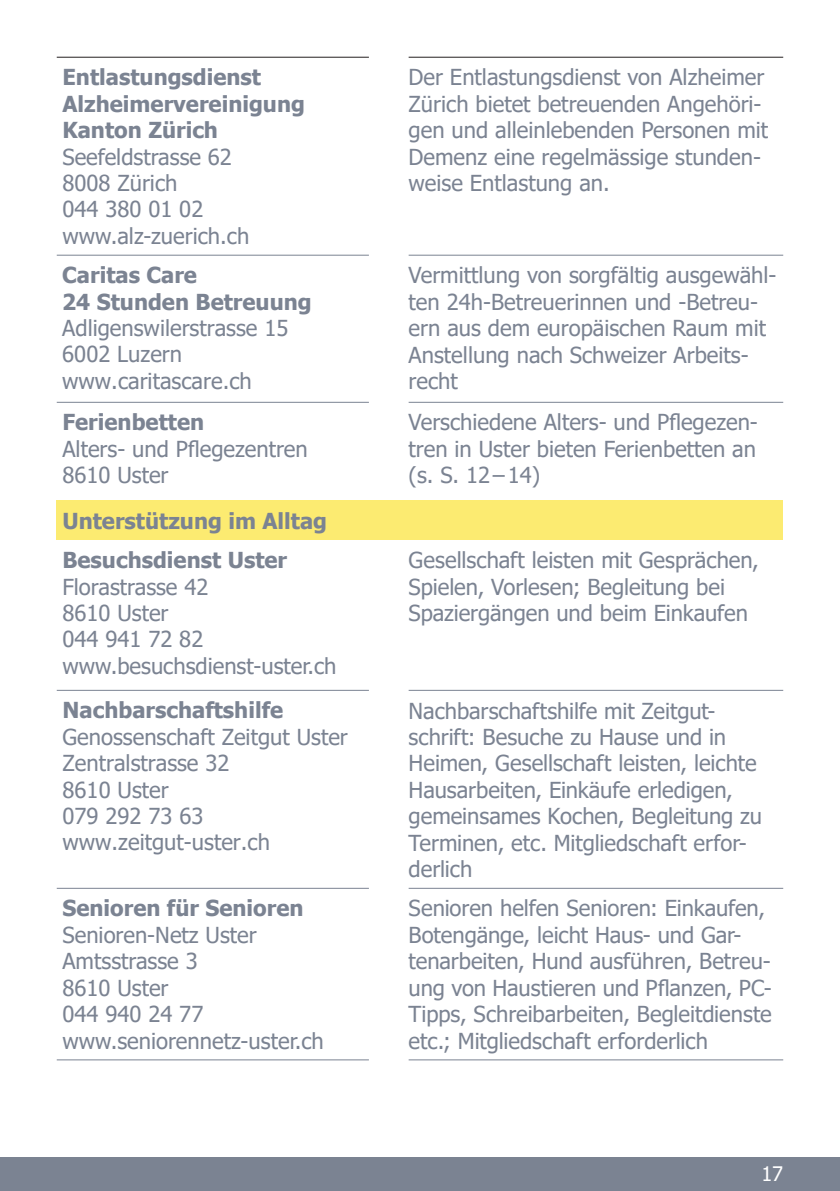
<style>
.page{position:relative;width:840px;height:1191px;background:#fff}
.page>*{position:absolute;margin:0;border:0;box-sizing:border-box;transform-origin:0 0}
.western{font:22px/26.4px "Tahoma";color:#7b8392}
.t1{font:700 22px "Tahoma";color:#7b8392}
.t2{font:20px "Tahoma";color:#fff}
.s1{font-weight:700}
</style>
<div class="page">
<div style="left:0;top:1157px;width:839px;height:34px;background:#7b8392"></div>
<div style="left:57px;top:500px;width:725px;height:40px;background:#fceb71"></div>
<hr style="left:57px;top:57px;width:312px;height:1px;background:#231f20">
<hr style="left:408px;top:57px;width:374px;height:1px;background:#231f20">
<hr style="left:57px;top:255px;width:312px;height:1px;background:#7b8392">
<hr style="left:408px;top:255px;width:374px;height:1px;background:#7b8392">
<hr style="left:57px;top:402px;width:312px;height:1px;background:#7b8392">
<hr style="left:408px;top:402px;width:374px;height:1px;background:#7b8392">
<hr style="left:57px;top:690px;width:312px;height:1px;background:#7b8392">
<hr style="left:408px;top:690px;width:374px;height:1px;background:#7b8392">
<hr style="left:57px;top:887px;width:312px;height:1px;background:#7b8392">
<hr style="left:408px;top:887px;width:374px;height:1px;background:#7b8392">
<hr style="left:57px;top:1059px;width:312px;height:1px;background:#7b8392">
<hr style="left:408px;top:1059px;width:374px;height:1px;background:#7b8392">
<p class="t1" style="left:62px;top:62px;width:200px">Entlastungsdienst</p>
<p class="t1" style="left:62px;top:88px;width:244px">Alzheimervereinigung</p>
<p class="t1" style="left:62px;top:115px;width:157px">Kanton Zürich</p>
<p class="western" style="left:62px;top:145px;width:171px">Seefeldstrasse 62</p>
<p class="western" style="left:62px;top:171px;width:116px">8008 Zürich</p>
<p class="western" style="left:62px;top:197px;width:142px">044 380 01 02</p>
<p class="western" style="left:62px;top:224px;width:188px">www.alz-zuerich.ch</p>
<p class="western" style="left:408px;top:65px;width:361px">Der Entlastungsdienst von Alzheimer Zürich bietet betreuenden Angehöri&shy;gen und alleinlebenden Personen mit Demenz eine regelmässige stunden&shy;weise Entlastung an.</p>
<p class="western" style="left:62px;top:263px;width:251px"><span class="s1">Caritas Care<br>24 Stunden Betreuung<br></span>Adligenswilerstrasse 15<br>6002 Luzern www.caritascare.ch</p>
<p class="western" style="left:408px;top:263px;width:369px">Vermittlung von sorgfältig ausgewähl&shy;ten 24h-Betreuerinnen und -Betreu&shy;ern aus dem europäischen Raum mit<br>Anstellung nach Schweizer Arbeits&shy;recht</p>
<p class="t1" style="left:62px;top:407px;width:143px">Ferienbetten</p>
<p class="western" style="left:62px;top:437px;width:247px">Alters- und Pflegezentren</p>
<p class="western" style="left:62px;top:463px;width:108px">8610 Uster</p>
<p class="western" style="left:408px;top:410px;width:350px;text-align:justify">Verschiedene Alters- und Pflegezen&shy;tren in Uster bieten Ferienbetten an (s. S. 12–14)</p>
<p class="t1" style="left:62px;top:505px;width:266px">Unterstützung im Alltag</p>
<p class="t1" style="left:62px;top:545px;width:226px">Besuchsdienst Uster</p>
<p class="western" style="left:62px;top:574px;width:147px">Florastrasse 42<br>8610 Uster</p>
<p class="western" style="left:62px;top:627px;width:142px">044 941 72 82</p>
<p class="western" style="left:62px;top:654px;width:275px">www.besuchsdienst-uster.ch</p>
<p class="western" style="left:408px;top:548px;width:351px">Gesellschaft leisten mit Gesprächen,</p>
<p class="western" style="left:408px;top:574px;width:318px">Spielen, Vorlesen; Begleitung bei</p>
<p class="western" style="left:408px;top:601px;width:340px">Spaziergängen und beim Einkaufen</p>
<p class="western" style="left:63px;top:698px;width:286px"><span class="s1">Nachbarschaftshilfe<br></span>Genossenschaft Zeitgut Uster<br>Zentralstrasse 32<br>8610 Uster<br>079 292 73 63 www.zeitgut-uster.ch</p>
<p class="western" style="left:408px;top:698px;width:355px">Nachbarschaftshilfe mit Zeitgut&shy;schrift: Besuche zu Hause und in<br>Heimen, Gesellschaft leisten, leichte<br>Hausarbeiten, Einkäufe erledigen, gemeinsames Kochen, Begleitung zu<br>Terminen, etc. Mitgliedschaft erfor&shy;derlich</p>
<p class="t1" style="left:62px;top:893px;width:242px">Senioren für Senioren</p>
<p class="western" style="left:62px;top:923px;width:196px">Senioren-Netz Uster</p>
<p class="western" style="left:62px;top:949px;width:137px">Amtsstrasse 3<br>8610 Uster</p>
<p class="western" style="left:62px;top:1002px;width:142px">044 940 24 77</p>
<p class="western" style="left:62px;top:1028px;width:263px">www.seniorennetz-uster.ch</p>
<p class="western" style="left:408px;top:896px;width:364px">Senioren helfen Senioren: Einkaufen, Botengänge, leicht Haus- und Gar&shy;tenarbeiten, Hund ausführen, Betreu&shy;ung von Haustieren und Pflanzen, PC-Tipps, Schreibarbeiten, Begleitdienste etc.; Mitgliedschaft erforderlich</p>
<p class="t2" style="left:761px;top:1160px;width:23px">17</p>
</div>
